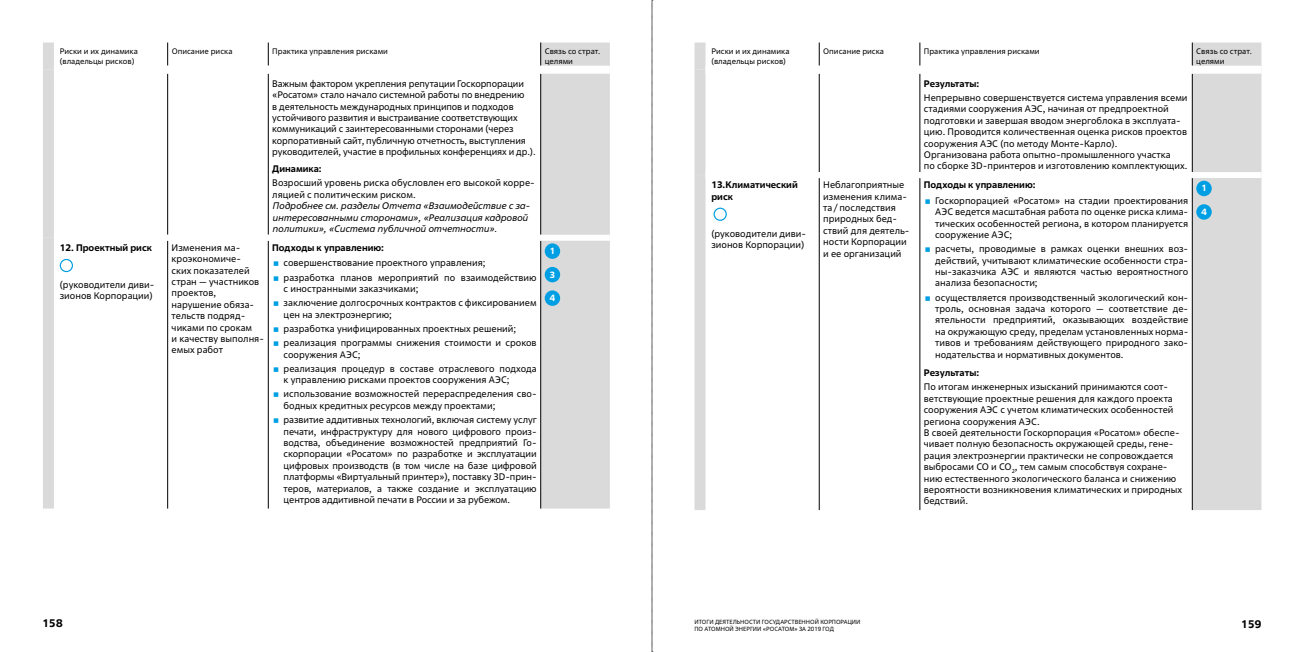
<style>
.page{position:relative;width:1304px;height:652px;background:#fff}
.page>*{position:absolute;margin:0;border:0;box-sizing:border-box;transform-origin:0 0}
.t1{font:700 11px "Rosatom";letter-spacing:.025em;color:#000}
.t2{font:9.5px/11.4px "Rosatom";color:#000}
.t3{font:italic 9.5px/11.4px "Rosatom";color:#000}
.t4{font:700 9.5px/11.4px "Rosatom";color:#000}
.t5{font:700 9px "Rosatom";color:#fff}
.t6{font:8px/9.6px "Rosatom";color:#000}
.t7{font:6px/7.2px "Rosatom";color:#000}
</style>
<div class="page">
<svg style="left:167px;top:43px;width:1px;height:23px"></svg>
<svg style="left:268px;top:43px;width:1px;height:23px"></svg>
<div style="left:540px;top:43px;width:70px;height:466px;background:#dadada"></div>
<hr style="left:167px;top:74px;width:1px;height:161px;background:#000">
<hr style="left:268px;top:74px;width:1px;height:161px;background:#000">
<hr style="left:540px;top:74px;width:1px;height:161px;background:#000">
<hr style="left:167px;top:241px;width:1px;height:268px;background:#000">
<hr style="left:268px;top:241px;width:1px;height:268px;background:#000">
<hr style="left:540px;top:241px;width:1px;height:268px;background:#000">
<div style="left:43px;top:43px;width:11px;height:27px;background:#dadada"></div>
<div style="left:43px;top:70px;width:11px;height:168px;background:#dadada"></div>
<div style="left:43px;top:238px;width:11px;height:271px;background:#dadada"></div>
<div style="left:268px;top:66px;width:273px;height:8px;background:#fff"></div>
<div style="left:541px;top:66px;width:69px;height:8px;background:#fff"></div>
<div style="left:268px;top:235px;width:273px;height:6px;background:#fff"></div>
<div style="left:541px;top:235px;width:69px;height:6px;background:#fff"></div>
<div style="left:60px;top:259px;width:13px;height:13px;border:1px solid #009fe3;border-radius:50%"></div>
<div style="left:545px;top:243px;width:15px;height:16px;background:#009fe3;border-radius:50%"></div>
<div style="left:545px;top:267px;width:15px;height:15px;background:#009fe3;border-radius:50%"></div>
<div style="left:545px;top:290px;width:15px;height:16px;background:#009fe3;border-radius:50%"></div>
<svg style="left:819px;top:43px;width:1px;height:23px"></svg>
<svg style="left:919px;top:43px;width:1px;height:23px"></svg>
<div style="left:1192px;top:43px;width:69px;height:467px;background:#dadada"></div>
<hr style="left:819px;top:74px;width:1px;height:98px;background:#000">
<hr style="left:919px;top:74px;width:1px;height:98px;background:#000">
<hr style="left:1192px;top:74px;width:1px;height:98px;background:#000">
<hr style="left:819px;top:178px;width:1px;height:332px;background:#000">
<hr style="left:919px;top:178px;width:1px;height:332px;background:#000">
<hr style="left:1192px;top:178px;width:1px;height:332px;background:#000">
<div style="left:694px;top:43px;width:11px;height:27px;background:#dadada"></div>
<div style="left:694px;top:70px;width:11px;height:105px;background:#dadada"></div>
<div style="left:694px;top:175px;width:11px;height:335px;background:#dadada"></div>
<div style="left:1192px;top:66px;width:69px;height:8px;background:#fff"></div>
<div style="left:1192px;top:172px;width:69px;height:6px;background:#fff"></div>
<div style="left:714px;top:208px;width:13px;height:13px;border:1px solid #009fe3;border-radius:50%"></div>
<div style="left:1196px;top:181px;width:16px;height:15px;background:#009fe3;border-radius:50%"></div>
<div style="left:1196px;top:204px;width:16px;height:16px;background:#009fe3;border-radius:50%"></div>
<svg style="left:652px;top:0;width:1px;height:652px"></svg>
<p class="t6" style="left:60px;top:47px;width:80px">Риски и их динамика (владельцы рисков)</p>
<p class="t6" style="left:172px;top:47px;width:62px">Описание риска</p>
<p class="t6" style="left:272px;top:47px;width:117px">Практика управления рисками</p>
<p class="t6" style="left:545px;top:47px;width:57px">Связь со страт. целями</p>
<p class="t2" style="left:272px;top:78px;width:265px">Важным фактором укрепления репутации Госкорпорации «Росатом» стало начало системной работы по внедрению<br>в деятельность международных принципов и подходов устойчивого развития и выстраивание соответствующих коммуникаций с заинтересованными сторонами (через корпоративный сайт, публичную отчетность, выступления руководителей, участие в профильных конференциях и др.).</p>
<p class="t4" style="left:272px;top:163px;width:51px">Динамика:</p>
<p class="t2" style="left:272px;top:177px;width:264px">Возросший уровень риска обусловлен его высокой корре&shy;ляцией с политическим риском.</p>
<p class="t3" style="left:272px;top:200px;width:259px">Подробнее см. разделы Отчета «Взаимодействие с за&shy;интересованными сторонами», «Реализация кадровой политики», «Система публичной отчетности».</p>
<p class="t4" style="left:60px;top:242px;width:94px">12. Проектный риск</p>
<p class="t2" style="left:60px;top:279px;width:96px">(руководители диви&shy;зионов Корпорации)</p>
<p class="t2" style="left:172px;top:242px;width:94px">Изменения ма&shy;кроэкономиче-<br>ских показателей стран — участников проектов, нарушение обяза&shy;тельств подряд&shy;чиками по срокам<br>и качеству выполня&shy;емых работ</p>
<p class="t4" style="left:272px;top:242px;width:113px">Подходы к управлению:</p>
<p class="t5" style="left:550px;top:245px;width:7px">1</p>
<p class="t5" style="left:550px;top:269px;width:7px">3</p>
<p class="t5" style="left:550px;top:292px;width:7px">4</p>
<p class="t2" style="left:284px;top:256px;width:255px;line-height:14.2px">совершенствование проектного управления; разработка планов мероприятий по взаимодействию</p>
<p class="t2" style="left:284px;top:282px;width:255px;line-height:14.2px">с иностранными заказчиками;<br>заключение долгосрочных контрактов с фиксированием</p>
<p class="t2" style="left:284px;top:307px;width:255px;line-height:14.2px">цен на электроэнергию;<br>разработка унифицированных проектных решений; реализация программы снижения стоимости и сроков</p>
<p class="t2" style="left:284px;top:347px;width:255px;line-height:14.2px">сооружения АЭС;<br>реализация процедур в составе отраслевого подхода</p>
<p class="t2" style="left:284px;top:373px;width:255px;line-height:14.2px">к управлению рисками проектов сооружения АЭС; использование возможностей перераспределения сво-</p>
<p class="t2" style="left:284px;top:398px;width:255px;line-height:14.2px">бодных кредитных ресурсов между проектами; развитие аддитивных технологий, включая систему услуг</p>
<p class="t2" style="left:284px;top:425px;width:255px;text-align:justify">печати, инфраструктуру для нового цифрового произ&shy;водства, объединение возможностей предприятий Го&shy;скорпорации «Росатом» по разработке и эксплуатации цифровых производств (в том числе на базе цифровой платформы «Виртуальный принтер»), поставку 3D-прин&shy;теров, материалов, а также создание и эксплуатацию центров аддитивной печати в России и за рубежом.</p>
<p class="t6" style="left:711px;top:47px;width:80px">Риски и их динамика (владельцы рисков)</p>
<p class="t6" style="left:823px;top:47px;width:62px">Описание риска</p>
<p class="t6" style="left:924px;top:47px;width:117px">Практика управления рисками</p>
<p class="t6" style="left:1196px;top:47px;width:57px">Связь со страт. целями</p>
<p class="t4" style="left:924px;top:78px;width:57px">Результаты:</p>
<p class="t2" style="left:924px;top:92px;width:265px">Непрерывно совершенствуется система управления всеми стадиями сооружения АЭС, начиная от предпроектной подготовки и завершая вводом энергоблока в эксплуата&shy;цию. Проводится количественная оценка рисков проектов сооружения АЭС (по методу Монте-Карло).<br>Организована работа опытно-промышленного участка<br>по сборке 3D-принтеров и изготовлению комплектующих.</p>
<p class="t4" style="left:711px;top:179px;width:88px">13.Климатический риск</p>
<p class="t2" style="left:711px;top:227px;width:96px">(руководители диви&shy;зионов Корпорации)</p>
<p class="t2" style="left:823px;top:179px;width:88px">Неблагоприятные изменения клима&shy;та/последствия природных бед&shy;ствий для деятель&shy;ности Корпорации и ее организаций</p>
<p class="t4" style="left:924px;top:179px;width:113px">Подходы к управлению:</p>
<p class="t5" style="left:1201px;top:182px;width:7px">1</p>
<p class="t5" style="left:1201px;top:206px;width:7px">4</p>
<p class="t2" style="left:935px;top:195px;width:255px;text-align:justify">Госкорпорацией «Росатом» на стадии проектирования АЭС ведется масштабная работа по оценке риска клима&shy;тических особенностей региона, в котором планируется сооружение АЭС;</p>
<p class="t2" style="left:935px;top:243px;width:255px;text-align:justify">расчеты, проводимые в рамках оценки внешних воз&shy;действий, учитывают климатические особенности стра&shy;ны-заказчика АЭС и являются частью вероятностного анализа безопасности;</p>
<p class="t2" style="left:935px;top:292px;width:255px;text-align:justify">осуществляется производственный экологический кон&shy;троль, основная задача которого — соответствие де&shy;ятельности предприятий, оказывающих воздействие на окружающую среду, пределам установленных норма&shy;тивов и требованиям действующего природного зако&shy;нодательства и нормативных документов.</p>
<p class="t4" style="left:924px;top:367px;width:57px">Результаты:</p>
<p class="t2" style="left:924px;top:381px;width:260px">По итогам инженерных изысканий принимаются соот&shy;ветствующие проектные решения для каждого проекта сооружения АЭС с учетом климатических особенностей региона сооружения АЭС.<br>В своей деятельности Госкорпорация «Росатом» обеспе&shy;чивает полную безопасность окружающей среды, гене&shy;рация электроэнергии практически не сопровождается выбросами СО и СО<sub>2</sub>, тем самым способствуя сохране&shy;нию естественного экологического баланса и снижению вероятности возникновения климатических и природных бедствий.</p>
<p class="t7" style="left:694px;top:618px;width:167px">ИТОГИ ДЕЯТЕЛЬНОСТИ ГОСУДАРСТВЕННОЙ КОРПОРАЦИИ<br>ПО АТОМНОЙ ЭНЕРГИИ «РОСАТОМ» ЗА 2019 ГОД</p>
<p class="t1" style="left:43px;top:616px;width:22px">158</p>
<p class="t1" style="left:1241px;top:617px;width:22px">159</p>
</div>
